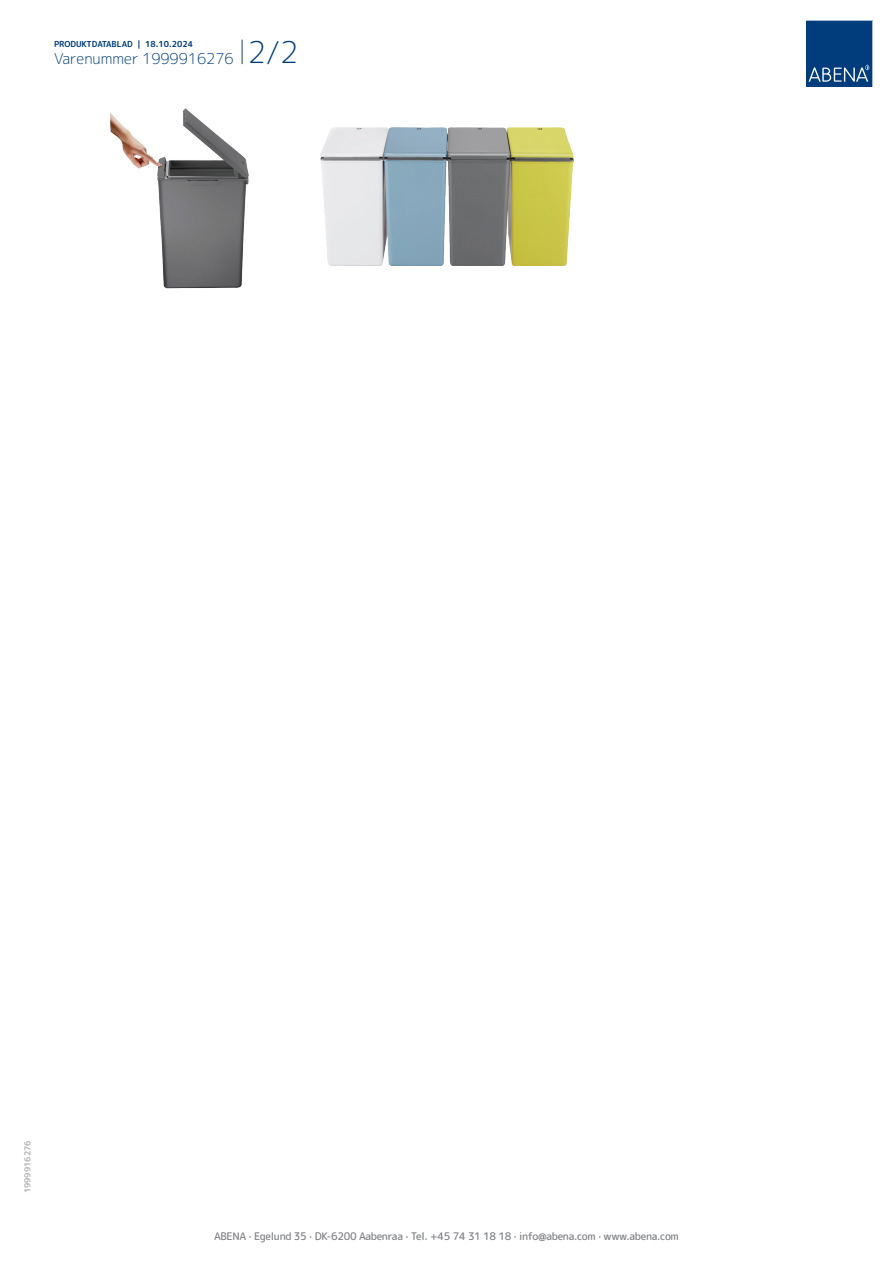
<style>
.page{position:relative;width:893px;height:1263px;background:#fff}
.page>*{position:absolute;margin:0;border:0;box-sizing:border-box;transform-origin:0 0}
.t1{font:300 15px "Rounded Mplus 1 c";color:#013d7d}
.t2{font:500 10.5px "Rounded Mplus 1 c";letter-spacing:-.03em;color:#808285}
.t3{font:700 8.25px "Rounded Mplus 1 c";color:#013d7d}
.t4{font:700 8.25px "Rounded Mplus 1 c";color:#b2b3b7}
.s1{font-size:30px}
</style>
<div class="page">
<svg style="left:242px;top:40px;width:1px;height:24px"></svg>
<svg style="left:806px;top:20px;width:67px;height:67px;background:#144b86"></svg>
<img style="left:110px;top:108px;width:139px;height:180px">
<img style="left:321px;top:128px;width:253px;height:138px">
<p class="t3" style="left:54px;top:38px;width:141px">PRODUKTDATABLAD | 18.10.2024</p>
<h1 class="t1" style="left:54px;top:48px;width:246px">Varenummer 1999916276 <span class="s1">2/2</span></h1>
<p class="t4" style="left:22px;top:1193px;width:54px;rotate:-90deg">1999916276</p>
<p class="t2" style="left:214px;top:1229px;width:466px">ABENA · Egelund 35 · DK-6200 Aabenraa · Tel. +45 74 31 18 18 · info@abena.com · www.abena.com</p>
</div>
